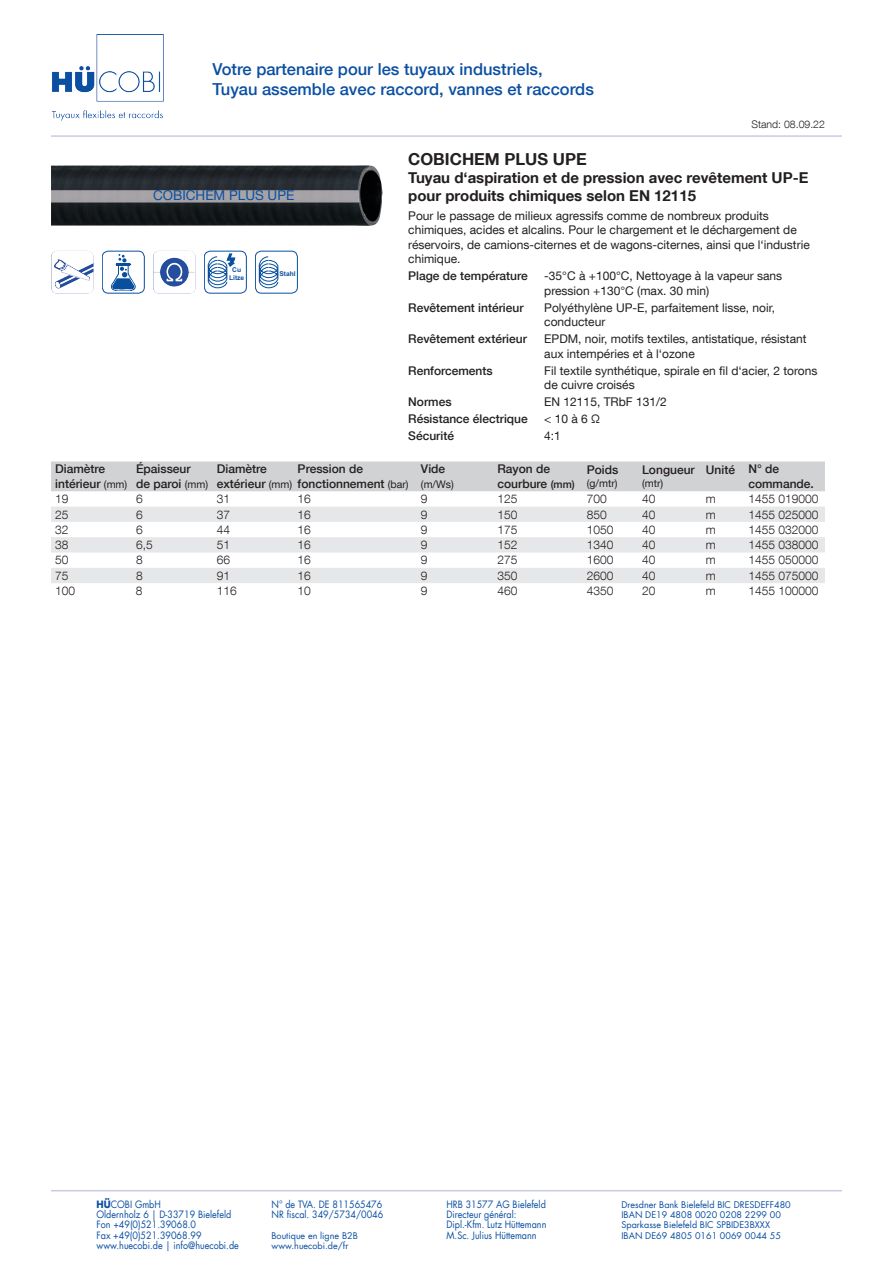
<style>
.page{position:relative;width:893px;height:1263px;background:#fff}
.page>*{position:absolute;margin:0;border:0;box-sizing:border-box;transform-origin:0 0}
.t1{font:500 16.5px/19.8px "Helvetica Neue LT Com";color:#0a4fa2}
.t2{font:700 16.5px "Helvetica Neue LT Com";color:#231f20}
.t3{font:700 15px/18px "Helvetica Neue LT Com";color:#231f20}
.t4{font:13.5px "Helvetica Neue LT Com";color:#0a4fa2}
.t5{font:12px/14.4px "Helvetica Neue LT Com";color:#231f20}
.t6{font:500 12px/14.4px "Helvetica Neue LT Com";color:#231f20}
.t7{font:300 12px "Helvetica Neue LT Com";color:#231f20}
.t8{font:10.5px "Helvetica Neue LT Com";color:#231f20}
.t9{font:300 10.5px "Helvetica Neue LT Com";color:#231f20}
.t10{font:9.9px "Futura LT";color:#0a4fa2;scale:.91 1}
.t11{font:9px "Futura LT";color:#0a4fa2}
.t12{font:700 6.6px/7.9px "Arial";color:#08509e;text-align:center}
.s1{font-weight:400;font-size:10.5px}
.s2{font-size:10.5px}
.s3{font-weight:700}
</style>
<div class="page">
<hr style="left:51px;top:1190px;width:791px;height:1px;background:#c7cbe6">
<img style="left:52px;top:34px;width:112px;height:87px">
<hr style="left:51px;top:135px;width:791px;height:2px;background:#c7cbe6">
<div style="left:51px;top:461px;width:774px;height:30px;background:#d1d2d4"></div>
<svg style="left:51px;top:507px;width:774px;height:76px;fill:#e6e7e9"></svg>
<img style="left:51px;top:251px;width:43px;height:42px">
<img style="left:51px;top:165px;width:332px;height:61px">
<div style="left:102px;top:251px;width:43px;height:42px;border:1px solid #08509e;border-radius:6px"></div>
<svg style="left:111px;top:254px;width:25px;height:37px"></svg>
<img style="left:153px;top:251px;width:43px;height:42px">
<div style="left:204px;top:251px;width:43px;height:42px;border:1px solid #08509e;border-radius:6px"></div>
<svg style="left:208px;top:253px;width:28px;height:35px"></svg>
<div style="left:255px;top:251px;width:43px;height:42px;border:1px solid #08509e;border-radius:6px"></div>
<svg style="left:259px;top:256px;width:20px;height:32px"></svg>
<h1 class="t1" style="left:213px;top:59px;width:383px">Votre partenaire pour les tuyaux industriels,<br>Tuyau assemble avec raccord, vannes et raccords</h1>
<p class="t9" style="left:751px;top:118px;width:75px">Stand: 08.09.22</p>
<p class="t4" style="left:153px;top:187px;width:143px">COBICHEM PLUS UPE</p>
<p class="t12" style="left:229px;top:266px;width:17px">Cu<br>Litze</p>
<p class="t12" style="left:279px;top:269px;width:18px">Stahl</p>
<h1 class="t2" style="left:408px;top:149px;width:180px">COBICHEM PLUS UPE</h1>
<p class="t3" style="left:408px;top:168px;width:402px">Tuyau d‘aspiration et de pression avec revêtement UP-E pour produits chimiques selon EN 12115</p>
<p class="t5" style="left:408px;top:208px;width:403px">Pour le passage de milieux agressifs comme de nombreux produits chimiques, acides et alcalins. Pour le chargement et le déchargement de réservoirs, de camions-citernes et de wagons-citernes, ainsi que l‘industrie chimique.</p>
<p class="t6" style="left:408px;top:269px;width:121px">Plage de température</p>
<p class="t5" style="left:544px;top:268px;width:239px">-35°C à +100°C, Nettoyage à la vapeur sans pression +130°C (max. 30 min)</p>
<p class="t6" style="left:408px;top:300px;width:117px">Revêtement intérieur</p>
<p class="t5" style="left:544px;top:300px;width:232px">Polyéthylène UP-E, parfaitement lisse, noir, conducteur</p>
<p class="t6" style="left:408px;top:332px;width:120px">Revêtement extérieur</p>
<p class="t5" style="left:544px;top:331px;width:264px">EPDM, noir, motifs textiles, antistatique, résistant aux intempéries et à l‘ozone</p>
<p class="t6" style="left:408px;top:363px;width:86px">Renforcements</p>
<p class="t5" style="left:544px;top:363px;width:275px">Fil textile synthétique, spirale en fil d‘acier, 2 torons de cuivre croisés</p>
<p class="t6" style="left:408px;top:394px;width:45px">Normes</p>
<p class="t5" style="left:544px;top:394px;width:124px">EN 12115, TRbF 131/2</p>
<p class="t6" style="left:408px;top:412px;width:121px">Résistance électrique</p>
<p class="t5" style="left:544px;top:411px;width:57px">&lt; 10 à 6 Ω</p>
<p class="t6" style="left:408px;top:429px;width:47px">Sécurité</p>
<p class="t5" style="left:544px;top:428px;width:18px">4:1</p>
<p class="t6" style="left:55px;top:462px;width:74px">Diamètre intérieur <span class="s1">(mm)</span></p>
<p class="t6" style="left:136px;top:462px;width:74px">Épaisseur<br>de paroi <span class="s1">(mm)</span></p>
<p class="t6" style="left:217px;top:462px;width:77px">Diamètre extérieur <span class="s1">(mm)</span></p>
<p class="t6" style="left:298px;top:462px;width:113px">Pression de fonctionnement <span class="s1">(bar)</span></p>
<p class="t6" style="left:421px;top:462px;width:26px">Vide</p>
<p class="t8" style="left:421px;top:478px;width:34px">(m/Ws)</p>
<p class="t6" style="left:497px;top:462px;width:79px">Rayon de courbure <span class="s2">(mm)</span></p>
<p class="t6" style="left:587px;top:463px;width:33px">Poids</p>
<p class="t8" style="left:587px;top:477px;width:32px">(g/mtr)</p>
<p class="t6" style="left:642px;top:463px;width:54px">Longueur</p>
<p class="t8" style="left:642px;top:477px;width:23px">(mtr)</p>
<p class="t6" style="left:748px;top:463px;width:67px;line-height:13.4px;text-indent:-43px">Unité N° de commande.</p>
<p class="t7" style="left:55px;top:492px;width:15px">19</p>
<p class="t7" style="left:136px;top:492px;width:8px">6</p>
<p class="t7" style="left:217px;top:492px;width:15px">31</p>
<p class="t7" style="left:298px;top:492px;width:15px">16</p>
<p class="t7" style="left:421px;top:492px;width:8px">9</p>
<p class="t7" style="left:497px;top:492px;width:22px">125</p>
<p class="t7" style="left:587px;top:492px;width:22px">700</p>
<p class="t7" style="left:642px;top:492px;width:15px">40</p>
<p class="t7" style="left:706px;top:492px;width:11px">m</p>
<p class="t7" style="left:748px;top:492px;width:72px">1455 019000</p>
<p class="t7" style="left:55px;top:507px;width:15px">25</p>
<p class="t7" style="left:136px;top:507px;width:8px">6</p>
<p class="t7" style="left:217px;top:507px;width:15px">37</p>
<p class="t7" style="left:298px;top:507px;width:15px">16</p>
<p class="t7" style="left:421px;top:507px;width:8px">9</p>
<p class="t7" style="left:497px;top:507px;width:22px">150</p>
<p class="t7" style="left:587px;top:507px;width:22px">850</p>
<p class="t7" style="left:642px;top:507px;width:15px">40</p>
<p class="t7" style="left:706px;top:507px;width:11px">m</p>
<p class="t7" style="left:748px;top:507px;width:72px">1455 025000</p>
<p class="t7" style="left:55px;top:522px;width:15px">32</p>
<p class="t7" style="left:136px;top:522px;width:8px">6</p>
<p class="t7" style="left:217px;top:522px;width:15px">44</p>
<p class="t7" style="left:298px;top:522px;width:15px">16</p>
<p class="t7" style="left:421px;top:522px;width:8px">9</p>
<p class="t7" style="left:497px;top:522px;width:22px">175</p>
<p class="t7" style="left:587px;top:522px;width:28px">1050</p>
<p class="t7" style="left:642px;top:522px;width:15px">40</p>
<p class="t7" style="left:706px;top:522px;width:11px">m</p>
<p class="t7" style="left:748px;top:522px;width:72px">1455 032000</p>
<p class="t7" style="left:55px;top:537px;width:15px">38</p>
<p class="t7" style="left:136px;top:537px;width:18px">6,5</p>
<p class="t7" style="left:217px;top:537px;width:15px">51</p>
<p class="t7" style="left:298px;top:537px;width:15px">16</p>
<p class="t7" style="left:421px;top:537px;width:8px">9</p>
<p class="t7" style="left:497px;top:537px;width:22px">152</p>
<p class="t7" style="left:587px;top:537px;width:28px">1340</p>
<p class="t7" style="left:642px;top:537px;width:15px">40</p>
<p class="t7" style="left:706px;top:537px;width:11px">m</p>
<p class="t7" style="left:748px;top:537px;width:72px">1455 038000</p>
<p class="t7" style="left:55px;top:553px;width:15px">50</p>
<p class="t7" style="left:136px;top:553px;width:8px">8</p>
<p class="t7" style="left:217px;top:553px;width:15px">66</p>
<p class="t7" style="left:298px;top:553px;width:15px">16</p>
<p class="t7" style="left:421px;top:553px;width:8px">9</p>
<p class="t7" style="left:497px;top:553px;width:22px">275</p>
<p class="t7" style="left:587px;top:553px;width:28px">1600</p>
<p class="t7" style="left:642px;top:553px;width:15px">40</p>
<p class="t7" style="left:706px;top:553px;width:11px">m</p>
<p class="t7" style="left:748px;top:553px;width:72px">1455 050000</p>
<p class="t7" style="left:55px;top:568px;width:15px">75</p>
<p class="t7" style="left:136px;top:568px;width:8px">8</p>
<p class="t7" style="left:217px;top:568px;width:15px">91</p>
<p class="t7" style="left:298px;top:568px;width:15px">16</p>
<p class="t7" style="left:421px;top:568px;width:8px">9</p>
<p class="t7" style="left:497px;top:568px;width:22px">350</p>
<p class="t7" style="left:587px;top:568px;width:28px">2600</p>
<p class="t7" style="left:642px;top:568px;width:15px">40</p>
<p class="t7" style="left:706px;top:568px;width:11px">m</p>
<p class="t7" style="left:748px;top:568px;width:72px">1455 075000</p>
<p class="t7" style="left:55px;top:583px;width:22px">100</p>
<p class="t7" style="left:136px;top:583px;width:8px">8</p>
<p class="t7" style="left:217px;top:583px;width:22px">116</p>
<p class="t7" style="left:298px;top:583px;width:15px">10</p>
<p class="t7" style="left:421px;top:583px;width:8px">9</p>
<p class="t7" style="left:497px;top:583px;width:22px">460</p>
<p class="t7" style="left:587px;top:583px;width:28px">4350</p>
<p class="t7" style="left:642px;top:583px;width:15px">20</p>
<p class="t7" style="left:706px;top:583px;width:11px">m</p>
<p class="t7" style="left:748px;top:583px;width:72px">1455 100000</p>
<p class="t10" style="left:97px;top:1198px;width:72px"><span class="s3">HÜ</span>COBI GmbH</p>
<p class="t10" style="left:271px;top:1198px;width:123px">N° de TVA. DE 811565476</p>
<p class="t10" style="left:446px;top:1198px;width:111px">HRB 31577 AG Bielefeld</p>
<p class="t11" style="left:621px;top:1199px;width:171px">Dresdner Bank Bielefeld BIC DRESDEFF480</p>
<p class="t10" style="left:97px;top:1208px;width:150px">Oldernholz 6 | D-33719 Bielefeld</p>
<p class="t10" style="left:271px;top:1208px;width:124px">NR fiscal. 349/5734/0046</p>
<p class="t10" style="left:446px;top:1208px;width:78px">Directeur général:</p>
<p class="t11" style="left:621px;top:1209px;width:161px">IBAN DE19 4808 0020 0208 2299 00</p>
<p class="t10" style="left:97px;top:1218px;width:111px">Fon +49(0)521.39068.0</p>
<p class="t10" style="left:446px;top:1218px;width:111px">Dipl.-Kfm. Lutz Hüttemann</p>
<p class="t11" style="left:621px;top:1219px;width:150px">Sparkasse Bielefeld BIC SPBIDE3BXXX</p>
<p class="t10" style="left:97px;top:1229px;width:117px">Fax +49(0)521.39068.99</p>
<p class="t11" style="left:271px;top:1229px;width:88px">Boutique en ligne B2B</p>
<p class="t10" style="left:446px;top:1229px;width:101px">M.Sc. Julius Hüttemann</p>
<p class="t11" style="left:621px;top:1229px;width:161px">IBAN DE69 4805 0161 0069 0044 55</p>
<p class="t10" style="left:97px;top:1239px;width:158px">www.huecobi.de | info@huecobi.de</p>
<p class="t11" style="left:271px;top:1240px;width:78px">www.huecobi.de/fr</p>
</div>
